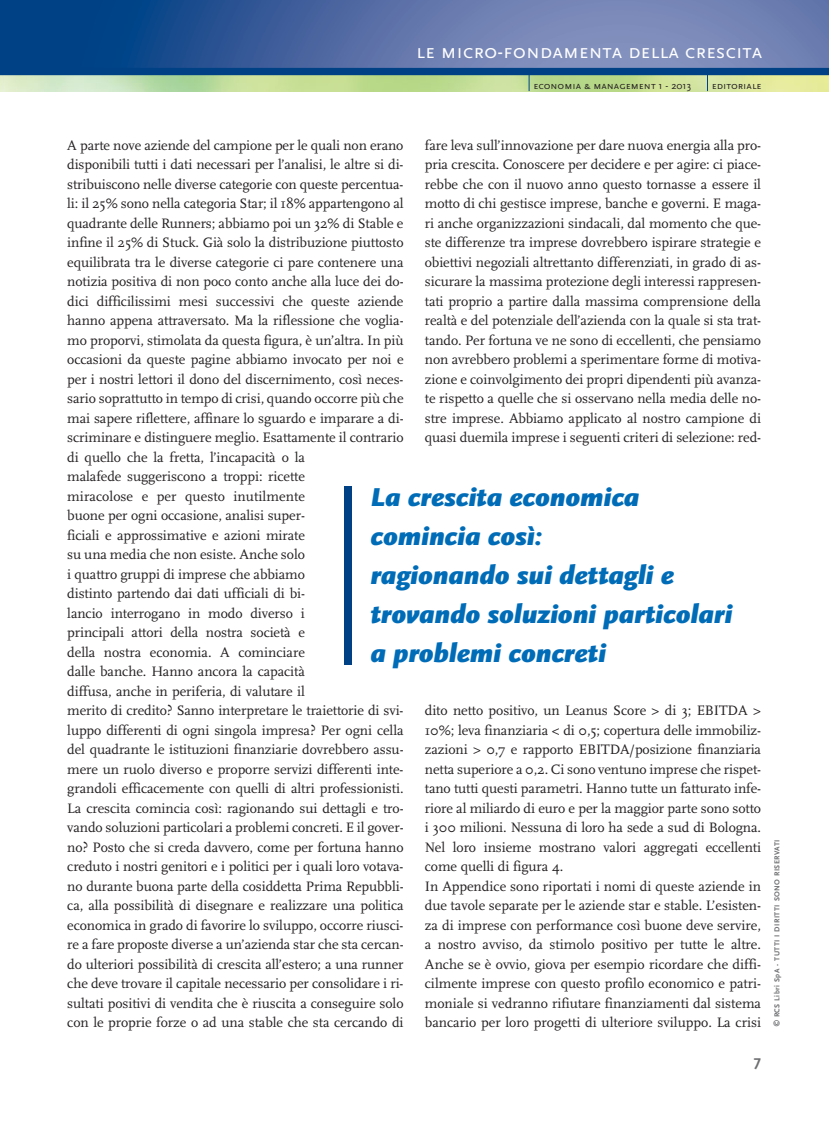
<style>
.page{position:relative;width:829px;height:1148px;background:#fff}
.page>*{position:absolute;margin:0;border:0;box-sizing:border-box;transform-origin:0 0}
.t1{font:italic 900 27px/39px "Scala Sans";letter-spacing:-.01em;color:#006cb7}
.t2{font:20.7px "Scala Sans Caps";color:#fff}
.t3{font:700 15.75px "Scala Sans";color:#6d6e70}
.t4{font:14.25px/19.5px "Scala";letter-spacing:-.005em;color:#231f20}
.t5{font:10.5px "Scala Sans Caps";color:#231f20}
.t6{font:700 7.5px "Scala Sans";letter-spacing:.055em;color:#6d6e70}
.s1{font-family:"Scala Sans"}
</style>
<div class="page">
<img style="left:0;top:0;width:828px;height:91px">
<div style="left:0;top:68px;width:828px;height:7px;background:#004185"></div>
<svg style="left:528px;top:75px;width:1px;height:16px"></svg>
<svg style="left:706px;top:75px;width:1px;height:16px"></svg>
<div style="left:344px;top:486px;width:7px;height:178px;background:#004185"></div>
<h2 class="t2" style="left:416px;top:38px;width:347px">le micro-fondamenta della crescita</h2>
<p class="t5" style="left:533px;top:79px;width:159px">economia &amp; management <span class="s1">1 - 2013</span></p>
<p class="t5" style="left:711px;top:79px;width:51px">editoriale</p>
<p class="t4" style="left:67px;top:136px;width:337px">A parte nove aziende del campione per le quali non erano disponibili tutti i dati necessari per l’analisi, le altre si di&shy;stribuiscono nelle diverse categorie con queste percentua&shy;li: il 25% sono nella categoria Star; il 18% appartengono al quadrante delle Runners; abbiamo poi un 32% di Stable e infine il 25% di Stuck. Già solo la distribuzione piuttosto equilibrata tra le diverse categorie ci pare contenere una notizia positiva di non poco conto anche alla luce dei do&shy;dici difficilissimi mesi successivi che queste aziende hanno appena attraversato. Ma la riflessione che voglia&shy;mo proporvi, stimolata da questa figura, è un’altra. In più occasioni da queste pagine abbiamo invocato per noi e per i nostri lettori il dono del discernimento, così neces&shy;sario soprattutto in tempo di crisi, quando occorre più che mai sapere riflettere, affinare lo sguardo e imparare a di&shy;scriminare e distinguere meglio. Esattamente il contrario di quello che la fretta, l’incapacità o la<br>malafede suggeriscono a troppi: ricette<br>miracolose e per questo inutilmente<br>buone per ogni occasione, analisi super-<br>ficiali e approssimative e azioni mirate<br>su una media che non esiste. Anche solo<br>i quattro gruppi di imprese che abbiamo<br>distinto partendo dai dati ufficiali di bi-<br>lancio interrogano in modo diverso i<br>principali attori della nostra società e<br>della nostra economia. A cominciare<br>dalle banche. Hanno ancora la capacità<br>diffusa, anche in periferia, di valutare il<br>merito di credito? Sanno interpretare le traiettorie di svi&shy;luppo differenti di ogni singola impresa? Per ogni cella del quadrante le istituzioni finanziarie dovrebbero assu&shy;mere un ruolo diverso e proporre servizi differenti inte&shy;grandoli efficacemente con quelli di altri professionisti.<br>La crescita comincia così: ragionando sui dettagli e tro&shy;vando soluzioni particolari a problemi concreti. E il gover&shy;no? Posto che si creda davvero, come per fortuna hanno creduto i nostri genitori e i politici per i quali loro votava&shy;no durante buona parte della cosiddetta Prima Repubbli&shy;ca, alla possibilità di disegnare e realizzare una politica economica in grado di favorire lo sviluppo, occorre riusci&shy;re a fare proposte diverse a un’azienda star che sta cercan&shy;do ulteriori possibilità di crescita all’estero; a una runner che deve trovare il capitale necessario per consolidare i ri&shy;sultati positivi di vendita che è riuscita a conseguire solo con le proprie forze o ad una stable che sta cercando di</p>
<p class="t4" style="left:424px;top:136px;width:337px;text-align:justify">fare leva sull’innovazione per dare nuova energia alla pro&shy;pria crescita. Conoscere per decidere e per agire: ci piace&shy;rebbe che con il nuovo anno questo tornasse a essere il motto di chi gestisce imprese, banche e governi. E maga&shy;ri anche organizzazioni sindacali, dal momento che que&shy;ste differenze tra imprese dovrebbero ispirare strategie e obiettivi negoziali altrettanto differenziati, in grado di as&shy;sicurare la massima protezione degli interessi rappresen&shy;tati proprio a partire dalla massima comprensione della realtà e del potenziale dell’azienda con la quale si sta trat&shy;tando. Per fortuna ve ne sono di eccellenti, che pensiamo non avrebbero problemi a sperimentare forme di motiva&shy;zione e coinvolgimento dei propri dipendenti più avanza&shy;te rispetto a quelle che si osservano nella media delle no&shy;stre imprese. Abbiamo applicato al nostro campione di quasi duemila imprese i seguenti criteri di selezione: red-</p>
<h1 class="t1" style="left:370px;top:479px;width:363px">La crescita economica comincia così:<br>ragionando sui dettagli e trovando soluzioni particolari a problemi concreti</h1>
<p class="t4" style="left:424px;top:702px;width:337px">dito netto positivo, un Leanus Score &gt; di 3; EBITDA &gt; 10%; leva finanziaria &lt; di 0,5; copertura delle immobiliz&shy;zazioni &gt; 0,7 e rapporto EBITDA/posizione finanziaria netta superiore a 0,2. Ci sono ventuno imprese che rispet&shy;tano tutti questi parametri. Hanno tutte un fatturato infe&shy;riore al miliardo di euro e per la maggior parte sono sotto i 300 milioni. Nessuna di loro ha sede a sud di Bologna.<br>Nel loro insieme mostrano valori aggregati eccellenti come quelli di figura 4.<br>In Appendice sono riportati i nomi di queste aziende in due tavole separate per le aziende star e stable. L’esisten&shy;za di imprese con performance così buone deve servire, a nostro avviso, da stimolo positivo per tutte le altre.<br>Anche se è ovvio, giova per esempio ricordare che diffi&shy;cilmente imprese con questo profilo economico e patri&shy;moniale si vedranno rifiutare finanziamenti dal sistema bancario per loro progetti di ulteriore sviluppo. La crisi</p>
<p class="t3" style="left:753px;top:1055px;width:9px">7</p>
<p class="t6" style="left:773px;top:1027px;width:189px;rotate:-90deg">© RCS Libri SpA - TUTTI I DIRITTI SONO RISERVATI</p>
</div>
